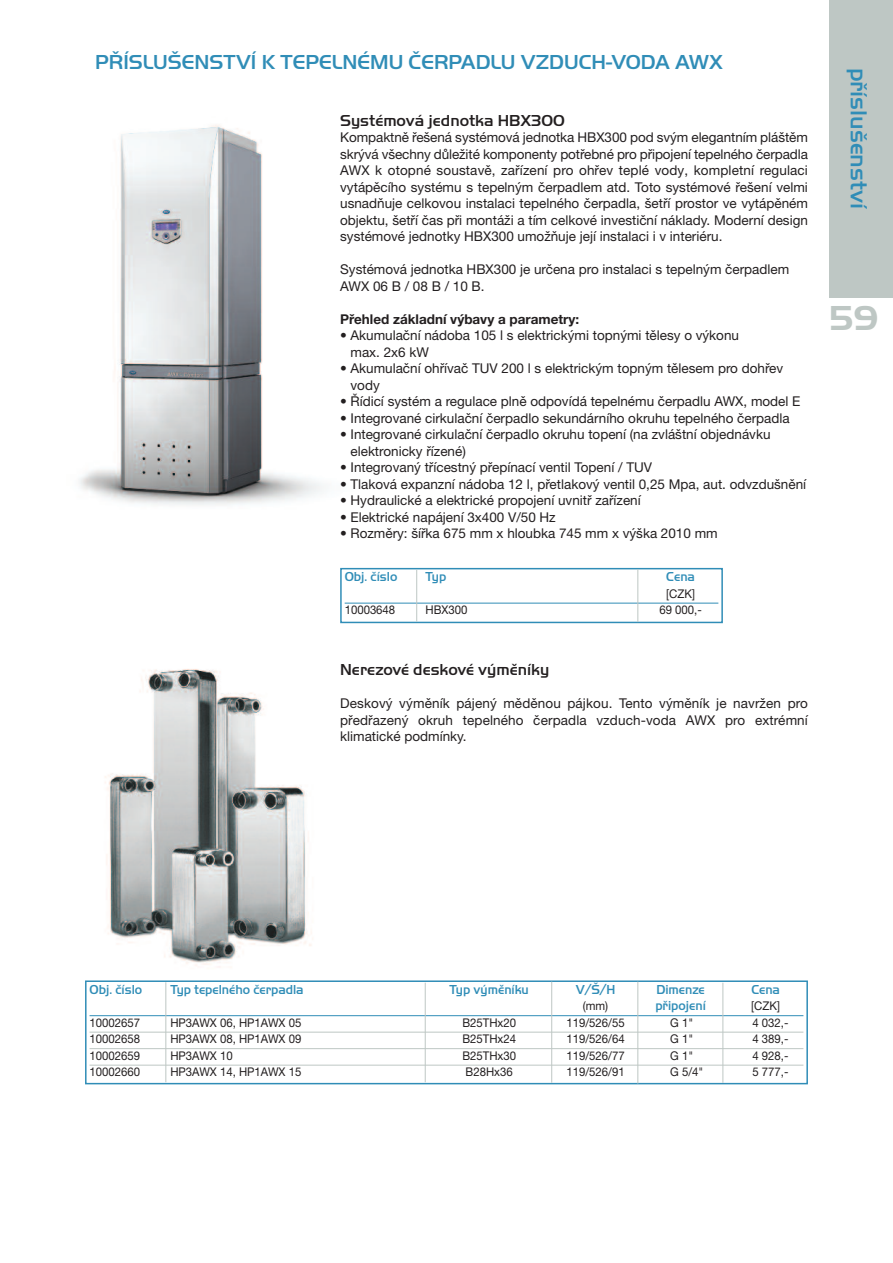
<style>
.page{position:relative;width:893px;height:1263px;background:#fff}
.page>*{position:absolute;margin:0;border:0;box-sizing:border-box;transform-origin:0 0}
.t1{font:700 36px "Handel Got DCE";color:#bec7c4}
.t2{font:500 24px "Handel Got DCE";color:#308db7}
.t3{font:500 21px "Handel Got DCE";color:#308db7}
.t4{font:500 16.5px "Handel Got DCE";color:#231f20}
.t5{font:13.5px/16.5px "Helvetica Neue CE";color:#231f20}
.t6{font:500 13.5px "Handel Got DCE";color:#308db7;scale:.95 1}
.t7{font:700 13.5px "Helvetica Neue CE";color:#231f20}
.t8{font:12px "Helvetica Neue CE";color:#231f20;scale:.95 1}
</style>
<div class="page">
<div style="left:829px;top:0;width:64px;height:298px;background:#bec7c4"></div>
<img style="left:79px;top:125px;width:243px;height:380px">
<div style="left:85px;top:980px;width:723px;height:104px;border:2px solid #308db7"></div>
<hr style="left:90px;top:1015px;width:713px;height:1px;background:#308db7">
<hr style="left:90px;top:1032px;width:713px;height:1px;background:#bec7c4">
<hr style="left:90px;top:1048px;width:713px;height:1px;background:#bec7c4">
<hr style="left:90px;top:1065px;width:713px;height:1px;background:#bec7c4">
<hr style="left:165px;top:982px;width:1px;height:100px;background:#bec7c4">
<hr style="left:551px;top:981px;width:1px;height:102px;background:#bec7c4">
<hr style="left:425px;top:983px;width:1px;height:99px;background:#bec7c4">
<hr style="left:637px;top:981px;width:1px;height:102px;background:#bec7c4">
<hr style="left:722px;top:983px;width:1px;height:100px;background:#bec7c4">
<img style="left:105px;top:669px;width:207px;height:299px">
<div style="left:340px;top:568px;width:383px;height:55px;border:2px solid #308db7"></div>
<hr style="left:345px;top:603px;width:373px;height:1px;background:#308db7">
<hr style="left:416px;top:570px;width:1px;height:52px;background:#bec7c4">
<hr style="left:637px;top:569px;width:1px;height:53px;background:#bec7c4">
<h3 class="t3" style="left:95px;top:49px;width:629px">PŘÍSLUŠENSTVÍ K TEPELNÉMU ČERPADLU VZDUCH-VODA AWX</h3>
<p class="t4" style="left:340px;top:110px;width:226px">Systémová jednotka HBX300</p>
<p class="t5" style="left:340px;top:131px;width:469px;text-align:justify">Kompaktně řešená systémová jednotka HBX300 pod svým elegantním pláštěm skrývá všechny důležité komponenty potřebné pro připojení tepelného čerpadla AWX k otopné soustavě, zařízení pro ohřev teplé vody, kompletní regulaci vytápěcího systému s tepelným čerpadlem atd. Toto systémové řešení velmi usnadňuje celkovou instalaci tepelného čerpadla, šetří prostor ve vytápěném objektu, šetří čas při montáži a tím celkové investiční náklady. Moderní design systémové jednotky HBX300 umožňuje její instalaci i v interiéru.</p>
<p class="t5" style="left:340px;top:263px;width:451px">Systémová jednotka HBX300 je určena pro instalaci s tepelným čerpadlem<br>AWX06B/08B/10B.</p>
<p class="t7" style="left:340px;top:314px;width:241px">Přehled základní výbavy a parametry:</p>
<p class="t5" style="left:350px;top:329px;width:390px;text-indent:-10px">• Akumulační nádoba 105 l s elektrickými topnými tělesy o výkonu max. 2x6 kW</p>
<p class="t5" style="left:350px;top:362px;width:434px;text-indent:-10px">• Akumulační ohřívač TUV 200 l s elektrickým topným tělesem pro dohřev vody</p>
<p class="t5" style="left:340px;top:395px;width:462px">• Řídicí systém a regulace plně odpovídá tepelnému čerpadlu AWX, model E</p>
<p class="t5" style="left:340px;top:411px;width:451px">• Integrované cirkulační čerpadlo sekundárního okruhu tepelného čerpadla</p>
<p class="t5" style="left:350px;top:428px;width:421px;text-indent:-10px">• Integrované cirkulační čerpadlo okruhu topení (na zvláštní objednávku elektronicky řízené)</p>
<p class="t5" style="left:340px;top:461px;width:313px">• Integrovaný třícestný přepínací ventil Topení / TUV</p>
<p class="t5" style="left:340px;top:477px;width:467px">• Tlaková expanzní nádoba 12 l, přetlakový ventil 0,25 Mpa, aut. odvzdušnění</p>
<p class="t5" style="left:340px;top:494px;width:302px">• Hydraulické a elektrické propojení uvnitř zařízení</p>
<p class="t5" style="left:340px;top:510px;width:217px">• Elektrické napájení 3x400 V/50 Hz</p>
<p class="t5" style="left:340px;top:527px;width:379px">• Rozměry: šířka 675 mm x hloubka 745 mm x výška 2010 mm</p>
<p class="t6" style="left:345px;top:569px;width:57px">Obj. číslo</p>
<p class="t6" style="left:425px;top:569px;width:23px">Typ</p>
<p class="t6" style="left:666px;top:569px;width:32px">Cena</p>
<p class="t8" style="left:666px;top:589px;width:32px">[CZK]</p>
<p class="t8" style="left:345px;top:606px;width:55px">10003648</p>
<p class="t8" style="left:425px;top:606px;width:46px">HBX300</p>
<p class="t8" style="left:659px;top:606px;width:46px">69 000,-</p>
<p class="t4" style="left:340px;top:660px;width:211px">Nerezové deskové výměníky</p>
<p class="t5" style="left:340px;top:696px;width:469px;text-align:justify">Deskový výměník pájený měděnou pájkou. Tento výměník je navržen pro předřazený okruh tepelného čerpadla vzduch-voda AWX pro extrémní klimatické podmínky.</p>
<h2 class="t2" style="left:873px;top:68px;width:143px;rotate:90deg">příslušenství</h2>
<h1 class="t1" style="left:829px;top:297px;width:51px">59</h1>
<p class="t6" style="left:90px;top:981px;width:57px">Obj. číslo</p>
<p class="t6" style="left:170px;top:981px;width:142px">Typ tepelného čerpadla</p>
<p class="t6" style="left:450px;top:981px;width:85px">Typ výměníku</p>
<p class="t6" style="left:576px;top:981px;width:43px">V/Š/H</p>
<p class="t6" style="left:656px;top:981px;width:53px">Dimenze</p>
<p class="t6" style="left:751px;top:981px;width:32px">Cena</p>
<p class="t8" style="left:583px;top:1002px;width:28px">(mm)</p>
<p class="t6" style="left:655px;top:998px;width:55px">připojení</p>
<p class="t8" style="left:751px;top:1002px;width:32px">[CZK]</p>
<p class="t8" style="left:90px;top:1018px;width:55px">10002657</p>
<p class="t8" style="left:170px;top:1018px;width:139px">HP3AWX 06, HP1AWX 05</p>
<p class="t8" style="left:462px;top:1018px;width:58px">B25THx20</p>
<p class="t8" style="left:566px;top:1018px;width:63px">119/526/55</p>
<p class="t8" style="left:670px;top:1018px;width:26px">G 1"</p>
<p class="t8" style="left:752px;top:1018px;width:39px">4 032,-</p>
<p class="t8" style="left:90px;top:1035px;width:55px">10002658</p>
<p class="t8" style="left:170px;top:1035px;width:139px">HP3AWX 08, HP1AWX 09</p>
<p class="t8" style="left:462px;top:1035px;width:58px">B25THx24</p>
<p class="t8" style="left:566px;top:1035px;width:63px">119/526/64</p>
<p class="t8" style="left:670px;top:1035px;width:26px">G 1"</p>
<p class="t8" style="left:752px;top:1035px;width:39px">4 389,-</p>
<p class="t8" style="left:90px;top:1051px;width:55px">10002659</p>
<p class="t8" style="left:170px;top:1051px;width:67px">HP3AWX 10</p>
<p class="t8" style="left:462px;top:1051px;width:58px">B25THx30</p>
<p class="t8" style="left:566px;top:1051px;width:63px">119/526/77</p>
<p class="t8" style="left:670px;top:1051px;width:26px">G 1"</p>
<p class="t8" style="left:752px;top:1051px;width:39px">4 928,-</p>
<p class="t8" style="left:90px;top:1068px;width:55px">10002660</p>
<p class="t8" style="left:170px;top:1068px;width:139px">HP3AWX 14, HP1AWX 15</p>
<p class="t8" style="left:466px;top:1068px;width:51px">B28Hx36</p>
<p class="t8" style="left:566px;top:1068px;width:63px">119/526/91</p>
<p class="t8" style="left:670px;top:1068px;width:36px">G 5/4"</p>
<p class="t8" style="left:752px;top:1068px;width:39px">5 777,-</p>
</div>
